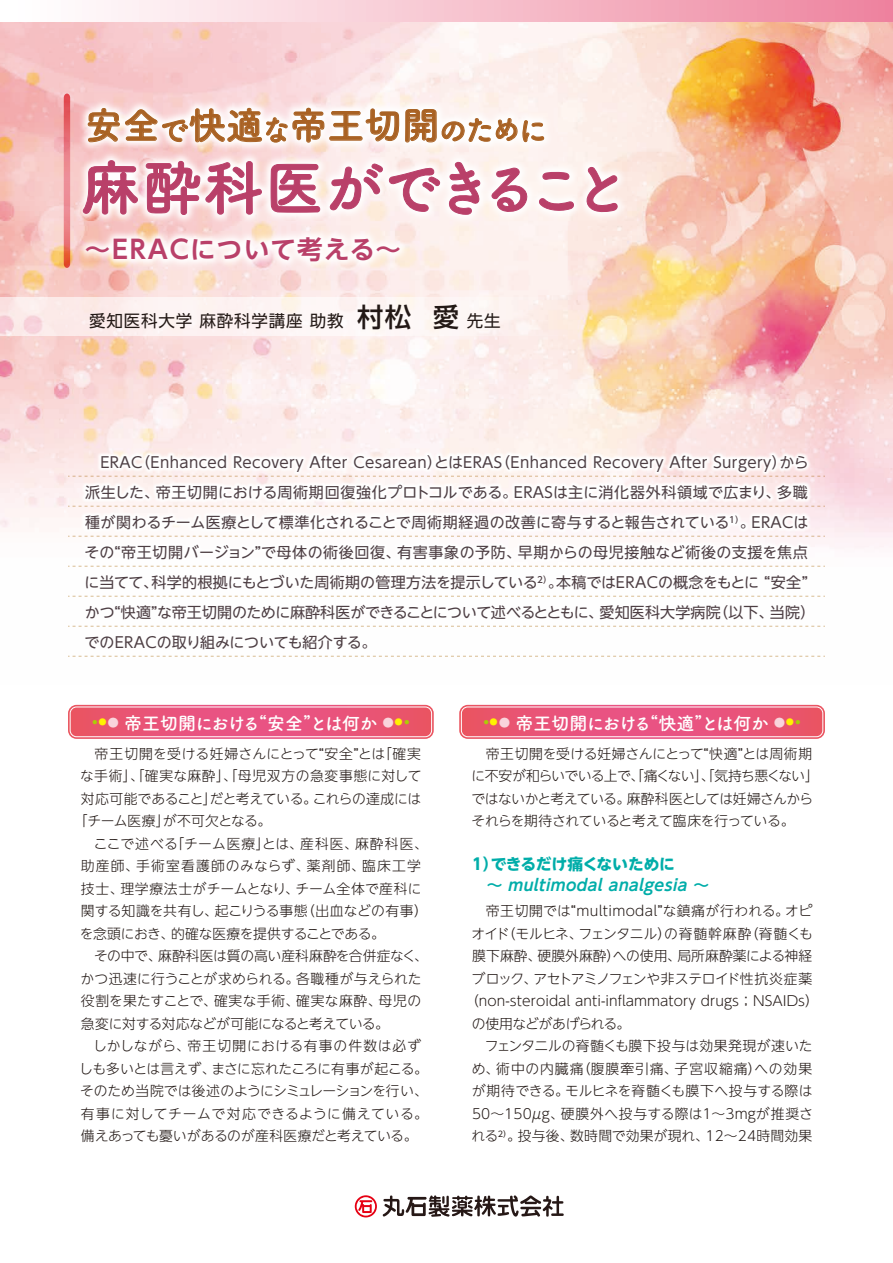
<style>
.page{position:relative;width:893px;height:1263px;background:#fff}
.page>*{position:absolute;margin:0;border:0;box-sizing:border-box;transform-origin:0 0}
.t1{font:700 60px "Tsuku A Rd Gothic";letter-spacing:-.03em;color:#b94069}
.t2{font:700 37.5px "Tsuku A Rd Gothic";color:#a96224}
.t3{font:700 25.5px "UD Shin Go NT Pr 6 N De";letter-spacing:.05em;color:#b94069}
.t4{font:700 18px "Tsuku A Rd Gothic";letter-spacing:-.04em;color:#fff}
.t5{font:16.5px "UD Shin Go NT Pr 6 N";letter-spacing:.05em;color:#231916}
.t6{font:700 15.75px "UD Shin Go NT Pr 6 N De";letter-spacing:.025em;color:#00ada9}
.t7{font:700 15.75px "UD Shin Go NT Pr 6 N";letter-spacing:-.01em;color:#00ada9}
.t8{font:15px/30px "UD Shin Go NT Pr 6 N";letter-spacing:.025em;color:#4d3e43}
.t9{font:300 13.8px "UD Shin Go NT Pr 6 N";letter-spacing:.005em;color:#231916}
.t10{font:300 13.8px/22.5px "UD Shin Go NT Pr 6 N";letter-spacing:-.035em;color:#231916}
.t11{font:300 13.8px "UD Shin Go NT Pr 6 N";letter-spacing:.045em;color:#231916}
.t12{font:300 13.8px "UD Shin Go NT Pr 6 N";letter-spacing:-.03em;color:#231916}
.t13{font:300 13.8px "UD Shin Go NT Pr 6 N";letter-spacing:-.025em;color:#231916}
.t14{font:300 13.8px "UD Shin Go NT Pr 6 N";letter-spacing:.025em;color:#231916}
.t15{font:300 13.8px "UD Shin Go NT Pr 6 N";letter-spacing:-.02em;color:#231916}
.t16{font:300 13.8px "UD Shin Go NT Pr 6 N";letter-spacing:-.015em;color:#231916}
.t17{font:300 13.8px "UD Shin Go NT Pr 6 N";letter-spacing:.065em;color:#231916}
.t18{font:300 13.8px "UD Shin Go NT Pr 6 N";letter-spacing:.07em;color:#231916}
.t19{font:300 13.8px "UD Shin Go NT Pr 6 N";letter-spacing:.085em;color:#231916}
.t20{font:300 13.8px "UD Shin Go NT Pr 6 N";letter-spacing:-.04em;color:#231916}
.t21{font:300 13.8px "UD Shin Go NT Pr 6 N";letter-spacing:.05em;color:#231916}
.s1{font-size:30px}
.s2{font-weight:500;font-size:26.4px}
</style>
<div class="page">
<svg style="left:355px;top:1195px;width:22px;height:22px"></svg>
<svg style="left:383px;top:1195px;width:181px;height:22px"></svg>
<svg style="left:69px;top:735px;width:364px;height:4px"></svg>
<div style="left:70px;top:707px;width:362px;height:30px;border:1px solid #fff;border-radius:6px"></div>
<svg style="left:460px;top:735px;width:364px;height:4px"></svg>
<div style="left:461px;top:707px;width:362px;height:30px;border:1px solid #fff;border-radius:6px"></div>
<img style="left:0;top:21px;width:893px;height:527px">
<svg style="left:0;top:298px;width:22px;height:38px"></svg>
<img style="left:27px;top:48px;width:578px;height:51px">
<svg style="left:405px;top:92px;width:139px;height:7px"></svg>
<img style="left:22px;top:99px;width:662px;height:248px">
<svg style="left:83px;top:160px;width:55px;height:19px"></svg>
<svg style="left:146px;top:155px;width:116px;height:24px"></svg>
<svg style="left:271px;top:164px;width:49px;height:15px"></svg>
<svg style="left:327px;top:160px;width:155px;height:55px"></svg>
<svg style="left:489px;top:167px;width:41px;height:46px"></svg>
<svg style="left:538px;top:172px;width:37px;height:40px"></svg>
<svg style="left:584px;top:165px;width:36px;height:48px"></svg>
<img style="left:27px;top:179px;width:434px;height:148px">
<div style="left:0;top:0;width:893px;height:21px;background:linear-gradient(to right,#fff,#ee859f)"></div>
<img style="left:29px;top:399px;width:836px;height:336px">
<svg style="left:68px;top:476px;width:757px;height:1px"></svg>
<svg style="left:68px;top:506px;width:757px;height:1px"></svg>
<svg style="left:68px;top:536px;width:757px;height:1px"></svg>
<svg style="left:68px;top:566px;width:757px;height:1px"></svg>
<svg style="left:68px;top:596px;width:757px;height:1px"></svg>
<svg style="left:68px;top:626px;width:757px;height:1px"></svg>
<svg style="left:68px;top:656px;width:757px;height:1px"></svg>
<h2 class="t2" style="left:85px;top:96px;width:464px">安全<span class="s1">で</span>快適<span class="s1">な</span>帝王切開<span class="s1">のために</span></h2>
<h1 class="t1" style="left:81px;top:141px;width:552px">麻酔科医ができること</h1>
<h3 class="t3" style="left:85px;top:229px;width:318px">～ERACについて考える～</h3>
<p class="t5" style="left:89px;top:307px;width:413px">愛知医科大学 麻酔科学講座 助教 <span class="s2">村松 愛</span> 先生</p>
<p class="t8" style="left:84px;top:447px;width:732px">　ERAC（Enhanced Recovery After Cesarean）とはERAS（Enhanced Recovery After Surgery）から派生した、帝王切開における周術期回復強化プロトコルである。ERASは主に消化器外科領域で広まり、多職種が関わるチーム医療として標準化されることで周術期経過の改善に寄与すると報告されている<sup>1）</sup>。ERACはその“帝王切開バージョン”で母体の術後回復、有害事象の予防、早期からの母児接触など術後の支援を焦点に当てて、科学的根拠にもとづいた周術期の管理方法を提示している<sup>2）</sup>。本稿ではERACの概念をもとに “安全”かつ“快適”な帝王切開のために麻酔科医ができることについて述べるとともに、愛知医科大学病院（以下、当院）でのERACの取り組みについても紹介する。</p>
<p class="t4" style="left:92px;top:709px;width:318px"><sup>●</sup> <sup>●</sup><sup>●</sup> 帝王切開における“安全”とは何か <sup>●</sup><sup>●</sup> <sup>●</sup></p>
<p class="t9" style="left:95px;top:742px;width:328px">帝王切開を受ける妊婦さんにとって“安全”とは「確実</p>
<p class="t11" style="left:80px;top:765px;width:343px">な手術」、「確実な麻酔」、「母児双方の急変事態に対して</p>
<p class="t12" style="left:81px;top:787px;width:342px">対応可能であること」だと考えている。これらの達成には</p>
<p class="t13" style="left:74px;top:810px;width:199px">「チーム医療」が不可欠となる。</p>
<p class="t17" style="left:94px;top:832px;width:336px">ここで述べる「チーム医療」とは、産科医、麻酔科医、</p>
<p class="t19" style="left:81px;top:855px;width:342px">助産師、手術室看護師のみならず、薬剤師、臨床工学</p>
<p class="t9" style="left:81px;top:877px;width:342px">技士、理学療法士がチームとなり、チーム全体で産科に</p>
<p class="t9" style="left:81px;top:900px;width:349px">関する知識を共有し、起こりうる事態（出血などの有事）</p>
<p class="t20" style="left:80px;top:922px;width:307px">を念頭におき、的確な医療を提供することである。</p>
<p class="t9" style="left:94px;top:945px;width:335px">その中で、麻酔科医は質の高い産科麻酔を合併症なく、</p>
<p class="t9" style="left:80px;top:967px;width:342px">かつ迅速に行うことが求められる。各職種が与えられた</p>
<p class="t9" style="left:81px;top:990px;width:342px">役割を果たすことで、確実な手術、確実な麻酔、母児の</p>
<p class="t10" style="left:81px;top:1012px;width:310px">急変に対する対応などが可能になると考えている。</p>
<p class="t21" style="left:93px;top:1035px;width:329px">しかしながら、帝王切開における有事の件数は必ず</p>
<p class="t15" style="left:79px;top:1057px;width:350px">しも多いとは言えず、まさに忘れたころに有事が起こる。</p>
<p class="t16" style="left:80px;top:1080px;width:349px">そのため当院では後述のようにシミュレーションを行い、</p>
<p class="t11" style="left:81px;top:1102px;width:349px">有事に対してチームで対応できるように備えている。</p>
<p class="t12" style="left:81px;top:1125px;width:338px">備えあっても憂いがあるのが産科医療だと考えている。</p>
<p class="t4" style="left:484px;top:709px;width:318px"><sup>●</sup> <sup>●</sup><sup>●</sup> 帝王切開における“快適”とは何か <sup>●</sup><sup>●</sup> <sup>●</sup></p>
<p class="t10" style="left:471px;top:742px;width:349px;text-indent:14px">帝王切開を受ける妊婦さんにとって“快適”とは周術期に不安が和らいでいる上で、「痛くない」、「気持ち悪くない」ではないかと考えている。麻酔科医としては妊婦さんからそれらを期待されていると考えて臨床を行っている。</p>
<p class="t7" style="left:472px;top:851px;width:205px">1）できるだけ痛くないために</p>
<p class="t6" style="left:487px;top:872px;width:224px">～ multimodal analgesia ～</p>
<p class="t14" style="left:486px;top:900px;width:328px">帝王切開では“multimodal”な鎮痛が行われる。オピ</p>
<p class="t13" style="left:471px;top:922px;width:343px">オイド（モルヒネ、フェンタニル）の脊髄幹麻酔（脊髄くも</p>
<p class="t9" style="left:472px;top:945px;width:342px">膜下麻酔、硬膜外麻酔）への使用、局所麻酔薬による神経</p>
<p class="t10" style="left:471px;top:967px;width:342px">ブロック、アセトアミノフェンや非ステロイド性抗炎症薬</p>
<p class="t9" style="left:465px;top:990px;width:355px">（non-steroidal anti-inflammatory drugs；NSAIDs）</p>
<p class="t10" style="left:472px;top:1012px;width:160px">の使用などがあげられる。</p>
<p class="t9" style="left:485px;top:1035px;width:329px">フェンタニルの脊髄くも膜下投与は効果発現が速いた</p>
<p class="t18" style="left:472px;top:1057px;width:342px">め、術中の内臓痛（腹膜牽引痛、子宮収縮痛）への効果</p>
<p class="t9" style="left:472px;top:1080px;width:342px">が期待できる。モルヒネを脊髄くも膜下へ投与する際は</p>
<p class="t9" style="left:472px;top:1102px;width:342px">50～150μg、硬膜外へ投与する際は1～3mgが推奨さ</p>
<p class="t9" style="left:472px;top:1125px;width:342px">れる<sup>2）</sup>。投与後、数時間で効果が現れ、12～24時間効果</p>
</div>
